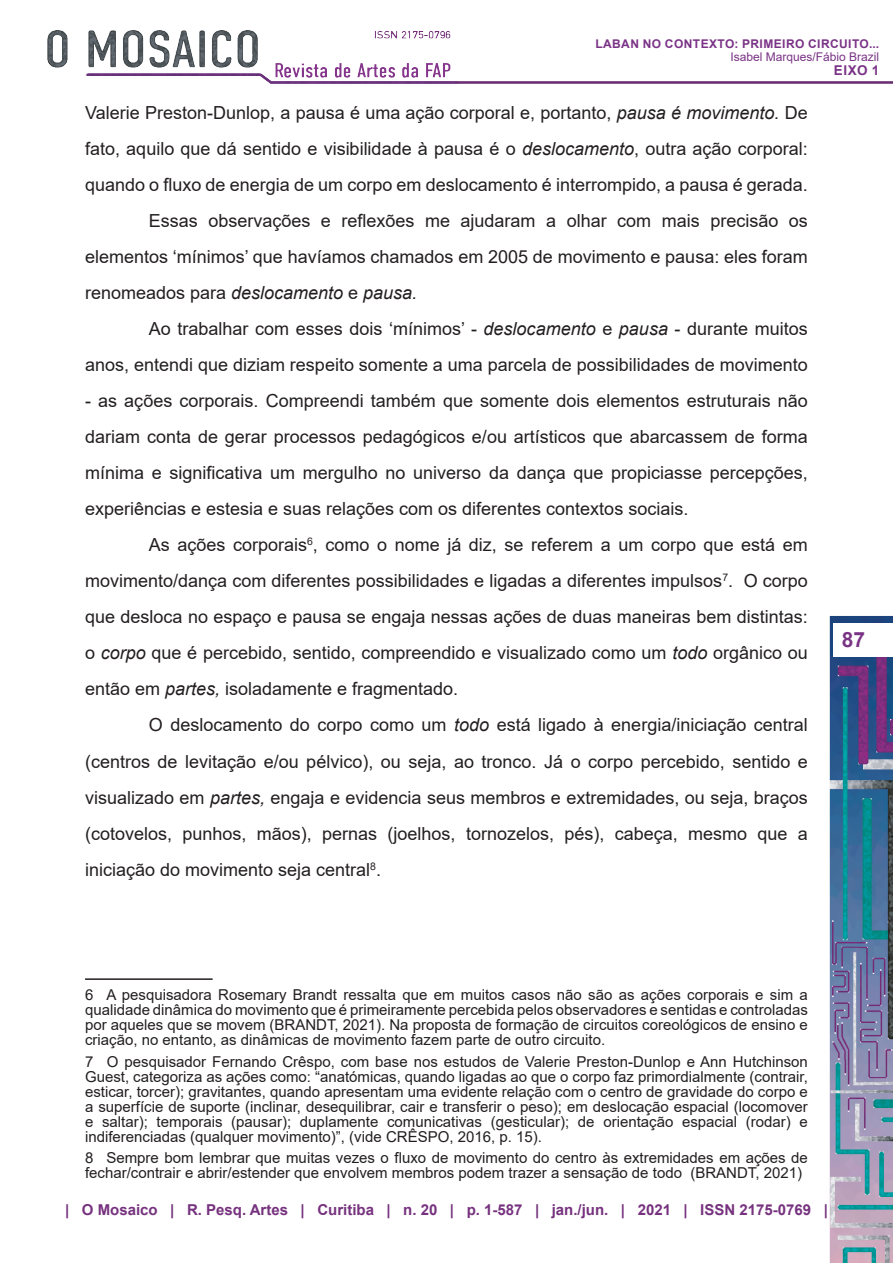
<style>
.page{position:relative;width:893px;height:1263px;background:#fff}
.page>*{position:absolute;margin:0;border:0;box-sizing:border-box;transform-origin:0 0}
.t1{font:700 21px "Arial";color:#7a3485}
.Corpo{font:18px/36px "Arial";color:#231f20;text-align:justify}
.nota_rodape{font:15px/15px "Arial";color:#231f20;text-align:justify}
.t2{font:700 15px "Arial";color:#76327e}
.t3{font:700 13.5px "Arial";color:#7a3386}
.t4{font:700 12px "Arial";letter-spacing:.035em;color:#7a3386}
.t5{font:12px "Arial";color:#7a3386}
.s1{font-style:italic}
</style>
<div class="page">
<img style="left:47px;top:30px;width:846px;height:1233px">
<div style="left:833px;top:623px;width:60px;height:34px;background:#fff"></div>
<hr style="left:85px;top:978px;width:128px;height:2px;background:#231f20">
<div style="left:85px;top:989px;width:723px;height:59px;background:#fff"></div>
<p class="t4" style="left:595px;top:35px;width:285px">LABAN NO CONTEXTO: PRIMEIRO CIRCUITO...</p>
<p class="t5" style="left:730px;top:49px;width:150px">Isabel Marques/Fábio Brazil</p>
<p class="t3" style="left:834px;top:60px;width:19px">Eixo</p>
<p class="t3" style="left:872px;top:60px;width:9px">1</p>
<p class="Corpo" style="left:85px;top:95px;width:724px">Valerie Preston-Dunlop, a pausa é uma ação corporal e, portanto, <span class="s1">pausa é movimento.</span> De fato, aquilo que dá sentido e visibilidade à pausa é o <span class="s1">deslocamento</span>, outra ação corporal: quando o fluxo de energia de um corpo em deslocamento é interrompido, a pausa é gerada.</p>
<p class="Corpo" style="left:85px;top:203px;width:724px;text-indent:64px">Essas observações e reflexões me ajudaram a olhar com mais precisão os elementos ‘mínimos’ que havíamos chamados em 2005 de movimento e pausa: eles foram renomeados para <span class="s1">deslocamento</span> e <span class="s1">pausa.</span></p>
<p class="Corpo" style="left:85px;top:311px;width:724px;text-align:right">Ao trabalhar com esses dois ‘mínimos’ - <span class="s1">deslocamento</span> e <span class="s1">pausa</span> - durante muitos<br>anos, entendi que diziam respeito somente a uma parcela de possibilidades de movimento</p>
<p class="Corpo" style="left:85px;top:383px;width:724px">- as ações corporais. Compreendi também que somente dois elementos estruturais não dariam conta de gerar processos pedagógicos e/ou artísticos que abarcassem de forma mínima e significativa um mergulho no universo da dança que propiciasse percepções, experiências e estesia e suas relações com os diferentes contextos sociais.</p>
<p class="Corpo" style="left:85px;top:527px;width:724px;text-indent:64px">As ações corporais<sup>6</sup>, como o nome já diz, se referem a um corpo que está em movimento/dança com diferentes possibilidades e ligadas a diferentes impulsos<sup>7</sup>. O corpo que desloca no espaço e pausa se engaja nessas ações de duas maneiras bem distintas: o <span class="s1">corpo</span> que é percebido, sentido, compreendido e visualizado como um <span class="s1">todo</span> orgânico ou então em <span class="s1">partes,</span> isoladamente e fragmentado.</p>
<p class="Corpo" style="left:85px;top:707px;width:724px;text-indent:64px">O deslocamento do corpo como um <span class="s1">todo</span> está ligado à energia/iniciação central (centros de levitação e/ou pélvico), ou seja, ao tronco. Já o corpo percebido, sentido e visualizado em <span class="s1">partes,</span> engaja e evidencia seus membros e extremidades, ou seja, braços (cotovelos, punhos, mãos), pernas (joelhos, tornozelos, pés), cabeça, mesmo que a iniciação do movimento seja central<sup>8</sup>.</p>
<p class="t1" style="left:842px;top:625px;width:25px">87</p>
<p class="nota_rodape" style="left:85px;top:987px;width:724px">6 A pesquisadora Rosemary Brandt ressalta que em muitos casos não são as ações corporais e sim a qualidade dinâmica do movimento que é primeiramente percebida pelos observadores e sentidas e controladas por aqueles que se movem (BRANDT, 2021). Na proposta de formação de circuitos coreológicos de ensino e criação, no entanto, as dinâmicas de movimento fazem parte de outro circuito.</p>
<p class="nota_rodape" style="left:85px;top:1054px;width:724px">7 O pesquisador Fernando Crêspo, com base nos estudos de Valerie Preston-Dunlop e Ann Hutchinson Guest, categoriza as ações como: “anatómicas, quando ligadas ao que o corpo faz primordialmente (contrair, esticar, torcer); gravitantes, quando apresentam uma evidente relação com o centro de gravidade do corpo e a superfície de suporte (inclinar, desequilibrar, cair e transferir o peso); em deslocação espacial (locomover e saltar); temporais (pausar); duplamente comunicativas (gesticular); de orientação espacial (rodar) e indiferenciadas (qualquer movimento)”, (vide CRÊSPO, 2016, p. 15).</p>
<p class="nota_rodape" style="left:85px;top:1150px;width:724px">8 Sempre bom lembrar que muitas vezes o fluxo de movimento do centro às extremidades em ações de fechar/contrair e abrir/estender que envolvem membros podem trazer a sensação de todo (BRANDT, 2021)</p>
<p class="t2" style="left:65px;top:1199px;width:764px">| O Mosaico | R. Pesq. Artes | Curitiba | n. 20 | p. 1-587 | jan./jun. | 2021 | ISSN 2175-0769 |</p>
</div>
